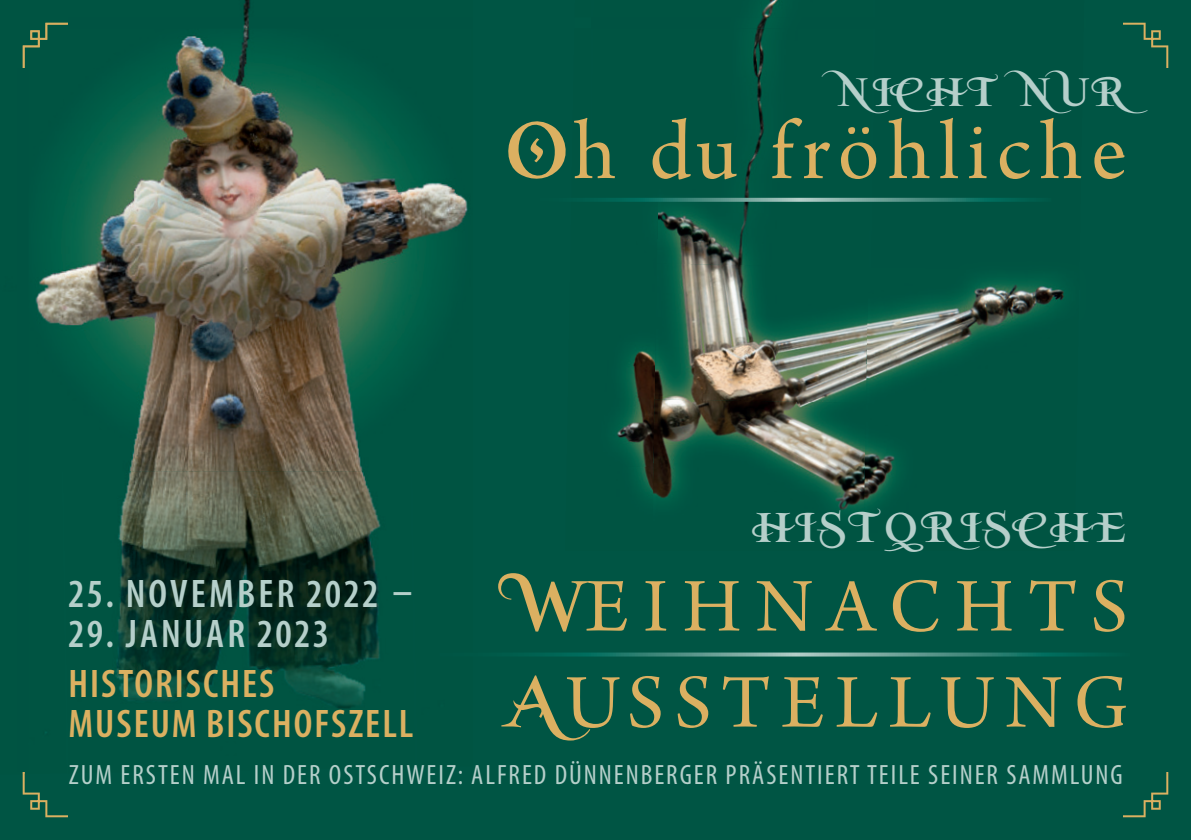
<style>
.page{position:relative;width:1191px;height:840px;background:#fff}
.page>*{position:absolute;margin:0;border:0;box-sizing:border-box;transform-origin:0 0}
.t1{font:88px "Arno Pro Subhead";letter-spacing:.1em;color:#dbb061}
.t2{font:80px/96px "Arno Pro Subhead";letter-spacing:.14em;color:#dbb061}
.t3{font:46px "Salamanca TF";letter-spacing:.14em;color:#b5cfca}
.t4{font:44px "Salamanca TF";letter-spacing:.14em;color:#b5cfca}
.t5{font:600 condensed 40px/40px "Myriad Pro";letter-spacing:.05em;color:#dbb061}
.t6{font:600 condensed 40px "Myriad Pro";letter-spacing:.08em;color:#b5cfca}
.t7{font:condensed 28px "Myriad Pro";letter-spacing:.07em;color:#b5cfca}
.s1{font-family:"Salamanca TF"}
.s2{font-family:"Salamanca TF";font-size:78px}
</style>
<div class="page">
<div style="left:0;top:0;width:1191px;height:839px;background:#054"></div>
<img style="left:752px;top:0;width:26px;height:128px">
<img style="left:617px;top:348px;width:37px;height:117px">
<img style="left:658px;top:128px;width:212px;height:135px">
<img style="left:868px;top:279px;width:196px;height:112px">
<img style="left:654px;top:263px;width:214px;height:136px">
<img style="left:866px;top:440px;width:31px;height:69px">
<img style="left:652px;top:399px;width:214px;height:113px">
<img style="left:634px;top:465px;width:19px;height:47px">
<img style="left:116px;top:471px;width:265px;height:238px">
<img style="left:22px;top:22px;width:446px;height:449px">
<img style="left:23px;top:23px;width:45px;height:750px">
<img style="left:22px;top:68px;width:6px;height:703px">
<img style="left:68px;top:17px;width:400px;height:11px">
<svg style="left:594px;top:198px;width:433px;height:4px"></svg>
<svg style="left:524px;top:652px;width:574px;height:4px"></svg>
<h3 class="t4" style="left:837px;top:64px;width:316px">NICHT NUR</h3>
<h1 class="t1" style="left:505px;top:102px;width:623px"><span class="s1">O</span>h du fröhliche</h1>
<h3 class="t6" style="left:68px;top:571px;width:312px">25. NOVEMBER 2022</h3>
<h3 class="t6" style="left:68px;top:611px;width:263px">29. JANUAR 2023</h3>
<h3 class="t5" style="left:68px;top:664px;width:346px">HISTORISCHES<br>MUSEUM BISCHOFSZELL</h3>
<h3 class="t3" style="left:755px;top:498px;width:372px">HISTORISCHE</h3>
<h2 class="t2" style="left:503px;top:562px;width:626px"><span class="s2">W</span>EIHNACHTS<br><span class="s2">A</span>USSTELLUNG</h2>
<p class="t7" style="left:69px;top:757px;width:1055px">ZUM ERSTEN MAL IN DER OSTSCHWEIZ: ALFRED DÜNNENBERGER PRÄSENTIERT TEILE SEINER SAMMLUNG</p>
</div>
